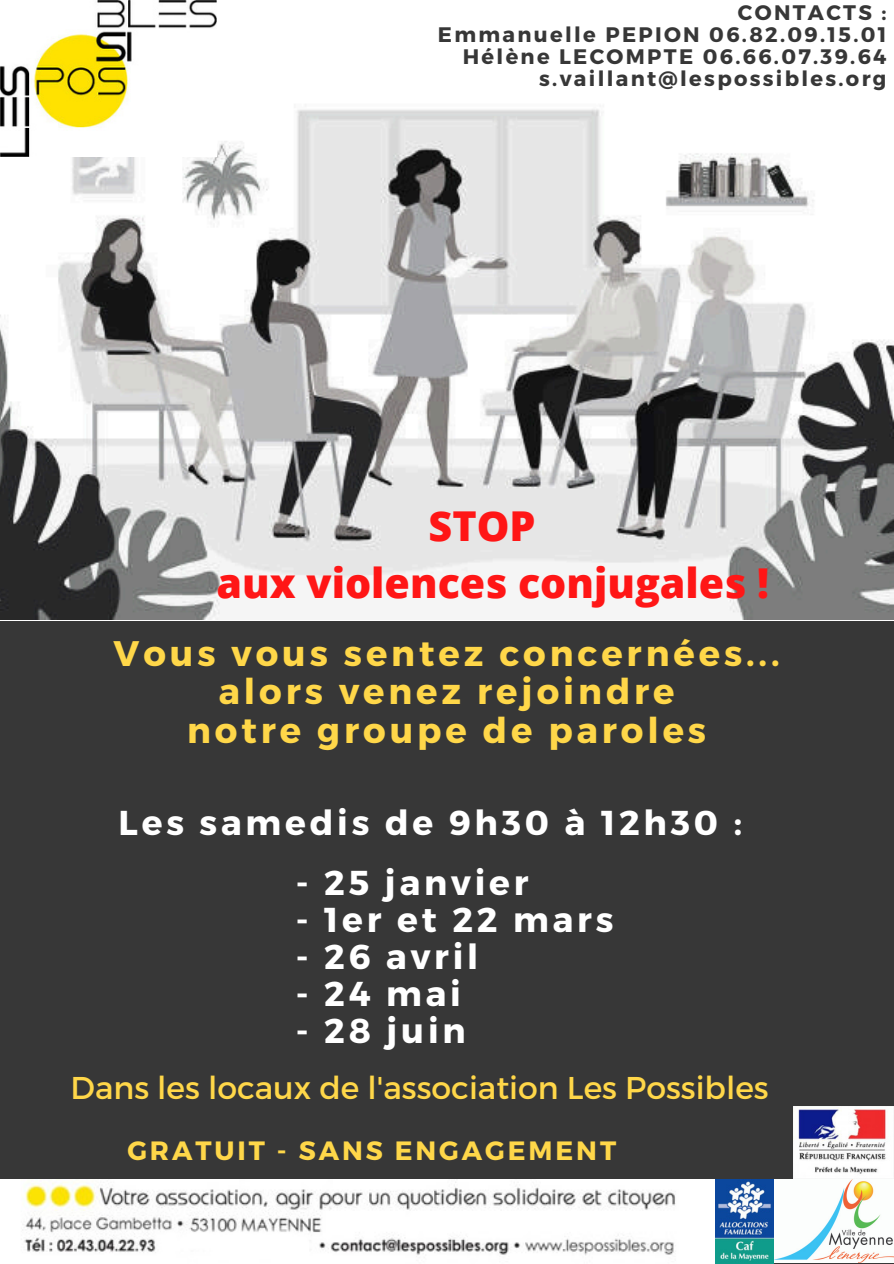
<style>
.page{position:relative;width:894px;height:1264px;background:#fff}
.page>*{position:absolute;margin:0;border:0;box-sizing:border-box;transform-origin:0 0}
.t1{font:800 41.1px/57.3px "Open Sans";color:#ff1616;text-align:center}
.t2{font:700 35.4px/38.2px "Montserrat";letter-spacing:.11em;color:#ffd749;text-align:center}
.t3{font:700 34.5px "Montserrat";letter-spacing:.11em;color:#fff}
.t4{font:31.5px "Montserrat";color:#ffd749}
.t5{font:700 26.4px "Montserrat";letter-spacing:.11em;color:#ffd749}
.t6{font:700 21px "Montserrat";letter-spacing:.11em;color:#373737}
</style>
<div class="page">
<div style="left:0;top:621px;width:893px;height:642px;background:#373737"></div>
<img style="left:0;top:1178px;width:893px;height:85px">
<img style="left:0;top:109px;width:893px;height:510px">
<img style="left:0;top:0;width:216px;height:156px">
<img style="left:793px;top:1106px;width:100px;height:72px">
<p class="t6" style="left:737px;top:-1px;width:150px">CONTACTS :</p>
<p class="t6" style="left:438px;top:21px;width:450px">Emmanuelle PEPION 06.82.09.15.01</p>
<p class="t6" style="left:462px;top:43px;width:425px">Hélène LECOMPTE 06.66.07.39.64</p>
<h1 class="t6" style="left:539px;top:65px;width:349px">s.vaillant@lespossibles.org</h1>
<p class="t1" style="left:216px;top:496px;width:553px">STOP<br>aux violences conjugales !</p>
<p class="t2" style="left:114px;top:632px;width:667px">Vous vous sentez concernées... alors venez rejoindre<br>notre groupe de paroles</p>
<h2 class="t3" style="left:119px;top:799px;width:624px">Les samedis de 9h30 à 12h30 :</h2>
<h2 class="t3" style="left:295px;top:859px;width:234px">- 25 janvier</h2>
<h2 class="t3" style="left:295px;top:897px;width:319px">- 1er et 22 mars</h2>
<h2 class="t3" style="left:295px;top:934px;width:184px">- 26 avril</h2>
<h2 class="t3" style="left:295px;top:971px;width:167px">- 24 mai</h2>
<h2 class="t3" style="left:295px;top:1008px;width:171px">- 28 juin</h2>
<p class="t4" style="left:71px;top:1067px;width:699px">Dans les locaux de l'association Les Possibles</p>
<p class="t5" style="left:127px;top:1133px;width:490px">GRATUIT - SANS ENGAGEMENT</p>
</div>
